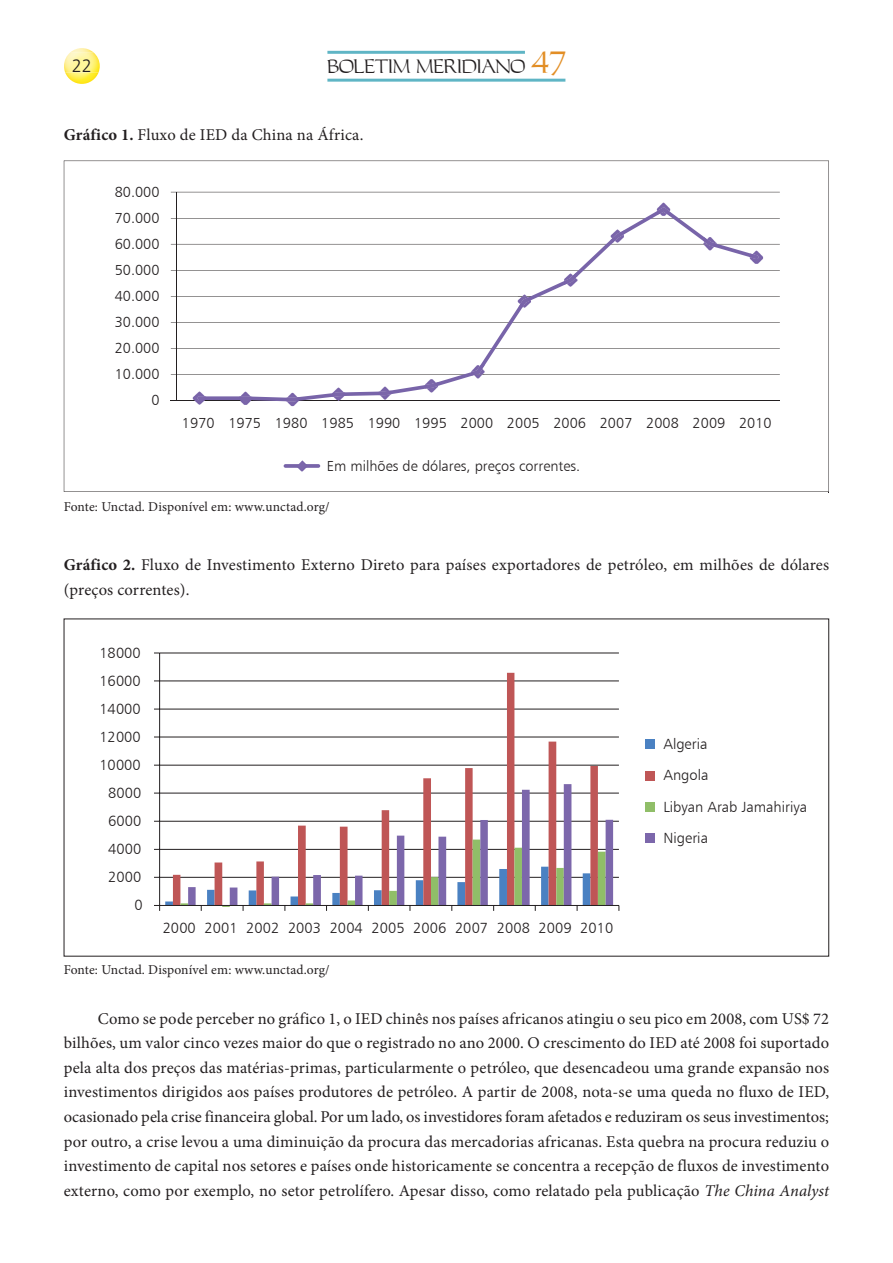
<style>
.page{position:relative;width:893px;height:1263px;background:#fff}
.page>*{position:absolute;margin:0;border:0;box-sizing:border-box;transform-origin:0 0}
.t1{font:18px "Carleton Normal";letter-spacing:-.06em;color:#231f20}
.t2{font:18px "Humanist 777 BT Light B";color:#231f20}
.t3{font:16.5px/24.6px "Minion Pro";letter-spacing:.01em;color:#231f20}
.t4{font:14.7px/31.3px "Humanist 777 BT Light B";color:#231f20}
.t5{font:14.55px "Humanist 777 BT Light B";color:#231f20}
.t6{font:13.5px "Minion Pro";letter-spacing:.005em;color:#231f20}
.s1{font-size:27.3px;color:#e28e25}
.s2{font-weight:700}
.s3{font-style:italic}
</style>
<div class="page">
<img style="left:71px;top:48px;width:22px;height:4px">
<img style="left:64px;top:52px;width:36px;height:32px">
<svg style="left:64px;top:161px;width:765px;height:331px"></svg>
<hr style="left:160px;top:877px;width:459px;height:1px;background:#231f20">
<hr style="left:160px;top:849px;width:459px;height:1px;background:#231f20">
<hr style="left:160px;top:821px;width:459px;height:1px;background:#231f20">
<hr style="left:160px;top:793px;width:459px;height:1px;background:#231f20">
<hr style="left:160px;top:765px;width:459px;height:1px;background:#231f20">
<hr style="left:160px;top:737px;width:459px;height:1px;background:#231f20">
<hr style="left:160px;top:709px;width:459px;height:1px;background:#231f20">
<hr style="left:160px;top:681px;width:459px;height:1px;background:#231f20">
<hr style="left:160px;top:653px;width:459px;height:1px;background:#231f20">
<svg style="left:173px;top:673px;width:425px;height:149px"></svg>
<svg style="left:188px;top:784px;width:425px;height:121px"></svg>
<hr style="left:159px;top:653px;width:1px;height:252px;background:#231f20">
<hr style="left:160px;top:905px;width:459px;height:1px;background:#231f20">
<svg style="left:154px;top:839px;width:452px;height:72px"></svg>
<div style="left:645px;top:739px;width:9px;height:10px;background:#4a81c2"></div>
<div style="left:645px;top:771px;width:9px;height:9px;background:#bf5656"></div>
<div style="left:645px;top:802px;width:9px;height:10px;background:#90be68"></div>
<div style="left:645px;top:833px;width:9px;height:10px;background:#7c67ab"></div>
<hr style="left:327px;top:79px;width:238px;height:3px;background:#5fb5c5">
<hr style="left:327px;top:51px;width:198px;height:3px;background:#5fb5c5">
<p class="t2" style="left:72px;top:54px;width:22px">22</p>
<p class="t1" style="left:327px;top:56px;width:241px">BOLETIM MERIDIANO <span class="s1">47</span></p>
<p class="t3" style="left:64px;top:122px;width:301px"><span class="s2">Gráfico 1.</span> Fluxo de IED da China na África.</p>
<p class="t5" style="left:115px;top:183px;width:46px">80.000</p>
<p class="t5" style="left:115px;top:209px;width:46px">70.000</p>
<p class="t5" style="left:115px;top:235px;width:46px">60.000</p>
<p class="t5" style="left:115px;top:261px;width:46px">50.000</p>
<p class="t5" style="left:115px;top:287px;width:46px">40.000</p>
<p class="t5" style="left:115px;top:313px;width:46px">30.000</p>
<p class="t5" style="left:115px;top:339px;width:46px">20.000</p>
<p class="t5" style="left:115px;top:365px;width:46px">10.000</p>
<p class="t5" style="left:151px;top:391px;width:10px">0</p>
<p class="t5" style="left:182px;top:414px;width:591px">1970 1975 1980 1985 1990 1995 2000 2005 2006 2007 2008 2009 2010</p>
<p class="t5" style="left:327px;top:457px;width:255px">Em milhões de dólares, preços correntes.</p>
<p class="t6" style="left:64px;top:497px;width:267px">Fonte: Unctad. Disponível em: www.unctad.org/</p>
<p class="t3" style="left:64px;top:553px;width:767px"><span class="s2">Gráfico 2.</span> Fluxo de Investimento Externo Direto para países exportadores de petróleo, em milhões de dólares (preços correntes).</p>
<p class="t4" style="left:99px;top:637px;width:43px">18000</p>
<p class="t4" style="left:99px;top:665px;width:43px">16000</p>
<p class="t4" style="left:99px;top:693px;width:43px">14000</p>
<p class="t4" style="left:99px;top:721px;width:43px">12000</p>
<p class="t4" style="left:99px;top:749px;width:43px">10000</p>
<p class="t4" style="left:108px;top:777px;width:35px">8000</p>
<p class="t4" style="left:108px;top:805px;width:35px">6000</p>
<p class="t4" style="left:108px;top:833px;width:35px">4000</p>
<p class="t4" style="left:108px;top:861px;width:35px">2000</p>
<p class="t4" style="left:135px;top:889px;width:10px">0</p>
<p class="t4" style="left:163px;top:912px;width:452px">2000 2001 2002 2003 2004 2005 2006 2007 2008 2009 2010</p>
<p class="t4" style="left:664px;top:728px;width:145px">Algeria<br>Angola<br>Libyan Arab Jamahiriya<br>Nigeria</p>
<p class="t6" style="left:64px;top:961px;width:267px">Fonte: Unctad. Disponível em: www.unctad.org/</p>
<p class="t3" style="left:64px;top:1006px;width:767px;text-align:justify;text-indent:34px">Como se pode perceber no gráfico 1, o IED chinês nos países africanos atingiu o seu pico em 2008, com US$ 72 bilhões, um valor cinco vezes maior do que o registrado no ano 2000. O crescimento do IED até 2008 foi suportado pela alta dos preços das matérias-primas, particularmente o petróleo, que desencadeou uma grande expansão nos investimentos dirigidos aos países produtores de petróleo. A partir de 2008, nota-se uma queda no fluxo de IED, ocasionado pela crise financeira global. Por um lado, os investidores foram afetados e reduziram os seus investimentos; por outro, a crise levou a uma diminuição da procura das mercadorias africanas. Esta quebra na procura reduziu o investimento de capital nos setores e países onde historicamente se concentra a recepção de fluxos de investimento externo, como por exemplo, no setor petrolífero. Apesar disso, como relatado pela publicação <span class="s3">The China Analyst</span></p>
</div>
